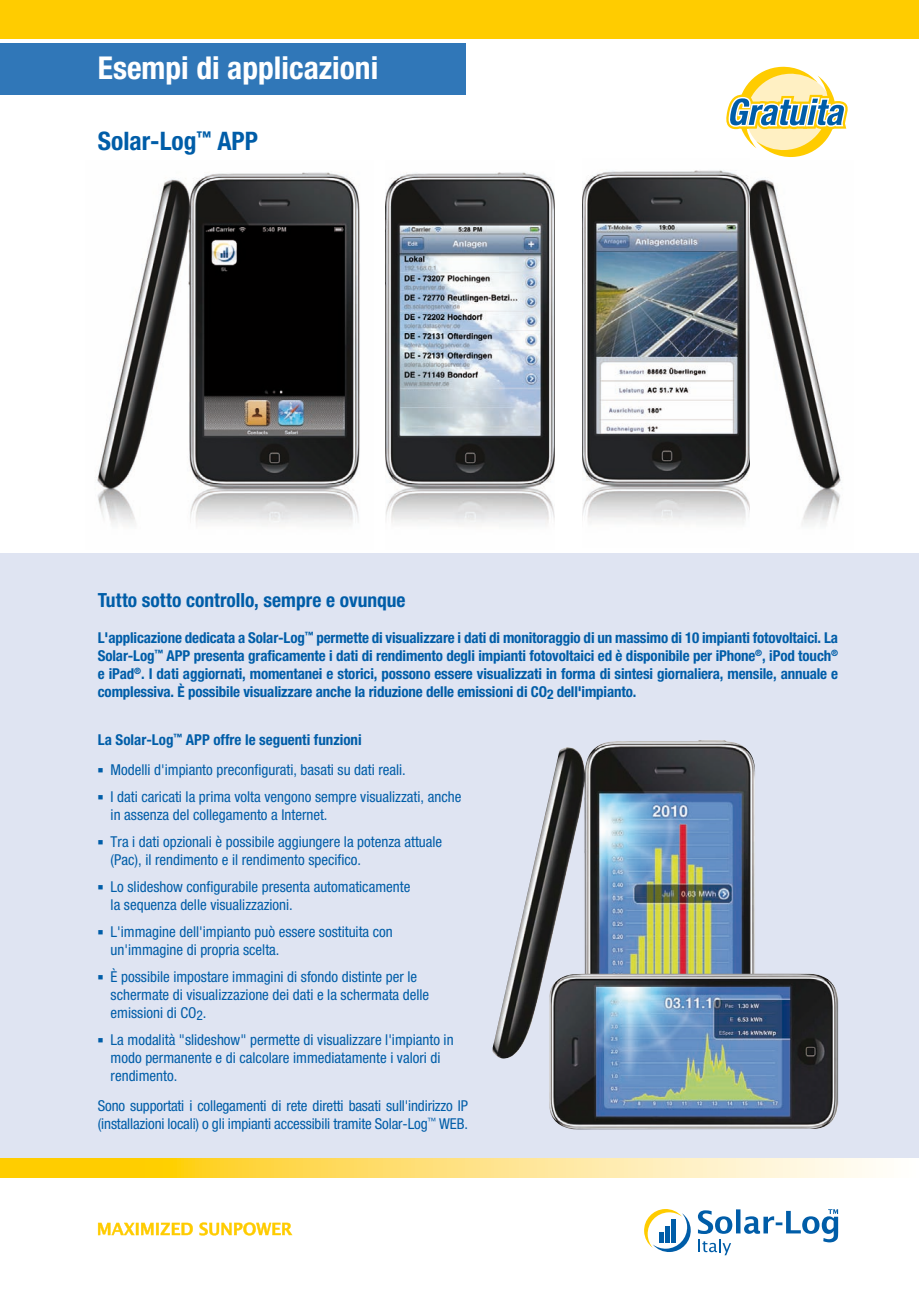
<style>
.page{position:relative;width:919px;height:1289px;background:#fff}
.page>*{position:absolute;margin:0;border:0;box-sizing:border-box;transform-origin:0 0}
.t1{font:700 condensed 31.5px "Helvetica Neue LT Pro";color:#fff}
.t2{font:700 condensed 25.5px "Helvetica Neue LT Pro";color:#005da8}
.t3{font:700 condensed 19.5px "Helvetica Neue LT Pro";color:#005da8}
.t4{font:condensed 15px/18px "Helvetica Neue LT Pro";color:#005da8}
.t5{font:700 condensed 15px/18px "Helvetica Neue LT Pro";letter-spacing:-.01em;color:#005da8;text-align:justify}
</style>
<div class="page">
<div style="left:0;top:0;width:918px;height:38px;background:#fc0"></div>
<svg style="left:98px;top:1222px;width:194px;height:13px"></svg>
<svg style="left:0;top:1157px;width:918px;height:20px;background:#fde280"></svg>
<svg style="left:644px;top:1209px;width:47px;height:43px"></svg>
<div style="left:658px;top:1232px;width:5px;height:10px;background:#005da8"></div>
<div style="left:671px;top:1218px;width:5px;height:24px;background:#005da8"></div>
<hr style="left:665px;top:1225px;width:4px;height:17px;background:#005da8">
<svg style="left:697px;top:1209px;width:141px;height:46px"></svg>
<div style="left:0;top:553px;width:918px;height:604px;background:#dfe4f2"></div>
<img style="left:492px;top:740px;width:263px;height:318px">
<img style="left:97px;top:172px;width:263px;height:353px">
<img style="left:385px;top:172px;width:169px;height:353px">
<img style="left:750px;top:179px;width:91px;height:346px">
<img style="left:582px;top:170px;width:167px;height:353px">
<div style="left:0;top:44px;width:466px;height:51px;background:#3077b8"></div>
<img style="left:548px;top:973px;width:290px;height:156px">
<svg style="left:726px;top:66px;width:122px;height:91px"></svg>
<h1 class="t1" style="left:98px;top:49px;width:282px">Esempi di applicazioni</h1>
<h2 class="t2" style="left:98px;top:126px;width:162px">Solar-Log<sup>™</sup> APP</h2>
<h3 class="t3" style="left:98px;top:588px;width:309px">Tutto sotto controllo, sempre e ovunque</h3>
<p class="t5" style="left:98px;top:628px;width:741px">L'applicazione dedicata a Solar-Log<sup>™</sup> permette di visualizzare i dati di monitoraggio di un massimo di 10 impianti fotovoltaici. La Solar-Log<sup>™</sup> APP presenta graficamente i dati di rendimento degli impianti fotovoltaici ed è disponibile per iPhone<sup>®</sup>, iPod touch<sup>® </sup>e iPad<sup>®</sup>. I dati aggiornati, momentanei e storici, possono essere visualizzati in forma di sintesi giornaliera, mensile, annuale e complessiva. È possibile visualizzare anche la riduzione delle emissioni di CO<sub>2</sub> dell'impianto.</p>
<p class="t5" style="left:98px;top:730px;width:265px">La Solar-Log<sup>™</sup> APP offre le seguenti funzioni</p>
<p class="t4" style="left:98px;top:760px;width:309px">■ Modelli d'impianto preconfigurati, basati su dati reali.</p>
<p class="t4" style="left:111px;top:787px;width:352px;text-indent:-13px">■ I dati caricati la prima volta vengono sempre visualizzati, anche in assenza del collegamento a Internet.</p>
<p class="t4" style="left:111px;top:832px;width:333px;text-indent:-13px">■ Tra i dati opzionali è possibile aggiungere la potenza attuale (Pac), il rendimento e il rendimento specifico.</p>
<p class="t4" style="left:111px;top:877px;width:301px;text-indent:-13px">■ Lo slideshow configurabile presenta automaticamente la sequenza delle visualizzazioni.</p>
<p class="t4" style="left:111px;top:922px;width:284px;text-indent:-13px">■ L'immagine dell'impianto può essere sostituita con un'immagine di propria scelta.</p>
<p class="t4" style="left:111px;top:967px;width:320px;text-indent:-13px">■ È possibile impostare immagini di sfondo distinte per le schermate di visualizzazione dei dati e la schermata delle emissioni di CO<sub>2</sub>.</p>
<p class="t4" style="left:111px;top:1030px;width:344px;text-indent:-13px">■ La modalità "slideshow" permette di visualizzare l'impianto in modo permanente e di calcolare immediatamente i valori di rendimento.</p>
<p class="t4" style="left:98px;top:1096px;width:371px">Sono supportati i collegamenti di rete diretti basati sull'indirizzo IP (installazioni locali) o gli impianti accessibili tramite Solar-Log<sup>™</sup> WEB.</p>
</div>
